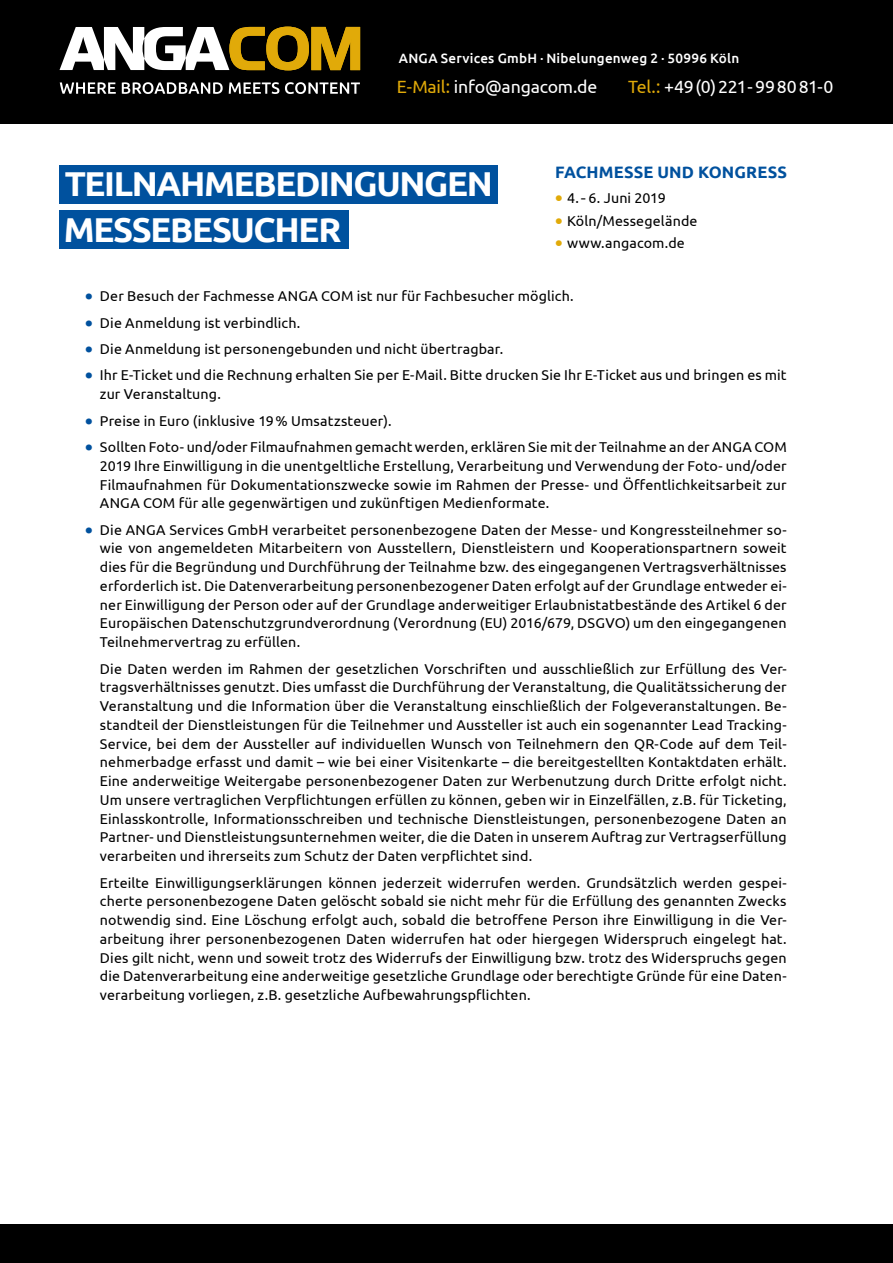
<style>
.page{position:relative;width:893px;height:1263px;background:#fff}
.page>*{position:absolute;margin:0;border:0;box-sizing:border-box;transform-origin:0 0}
.t1{font:700 34.5px "Ubuntu";letter-spacing:-.04em;color:#fff}
.t2{font:17.7px "Ubuntu";letter-spacing:-.01em;color:#fff}
.t3{font:700 16.5px "Ubuntu";letter-spacing:.005em;color:#00519e}
.t4{font:14.25px/18.8px "Ubuntu";letter-spacing:.01em;color:#000;text-align:justify}
.t5{font:500 13.5px "Ubuntu";letter-spacing:.015em;color:#fff}
.s1{color:#e1aa09}
.s2{font-size:22.8px;color:#e1aa09}
.s3{font-weight:700;font-size:21px;color:#00519e}
</style>
<div class="page">
<div style="left:0;top:0;width:893px;height:123px;background:#000"></div>
<svg style="left:60px;top:27px;width:300px;height:44px"></svg>
<svg style="left:60px;top:82px;width:56px;height:12px"></svg>
<svg style="left:122px;top:82px;width:101px;height:12px"></svg>
<svg style="left:229px;top:82px;width:50px;height:12px"></svg>
<svg style="left:285px;top:82px;width:75px;height:12px"></svg>
<div style="left:0;top:1225px;width:893px;height:38px;background:#000"></div>
<div style="left:60px;top:165px;width:438px;height:38px;background:#00519e"></div>
<div style="left:60px;top:210px;width:289px;height:38px;background:#00519e"></div>
<p class="t5" style="left:399px;top:50px;width:342px">ANGA Services GmbH · Nibelungenweg 2 · 50996 Köln</p>
<p class="t2" style="left:397px;top:76px;width:202px"><span class="s1">E-Mail:</span> info@angacom.de</p>
<p class="t2" style="left:628px;top:76px;width:207px"><span class="s1">Tel.:</span> +49(0)221- 998081-0</p>
<h1 class="t1" style="left:65px;top:163px;width:430px">TEILNAHMEBEDINGUNGEN</h1>
<h1 class="t1" style="left:64px;top:209px;width:279px">MESSEBESUCHER</h1>
<p class="t3" style="left:555px;top:162px;width:233px">FACHMESSE UND KONGRESS</p>
<p class="t4" style="left:555px;top:188px;width:112px"><span class="s2">•</span> 4.- 6. Juni 2019</p>
<p class="t4" style="left:555px;top:211px;width:144px"><span class="s2">•</span> Köln/Messegelände</p>
<p class="t4" style="left:555px;top:233px;width:131px"><span class="s2">•</span> www.angacom.de</p>
<p class="t4" style="left:85px;top:286px;width:490px"><span class="s3">•</span> Der Besuch der Fachmesse ANGA COM ist nur für Fachbesucher möglich.</p>
<p class="t4" style="left:85px;top:313px;width:217px"><span class="s3">•</span> Die Anmeldung ist verbindlich.</p>
<p class="t4" style="left:85px;top:339px;width:420px"><span class="s3">•</span> Die Anmeldung ist personengebunden und nicht übertragbar.</p>
<p class="t4" style="left:100px;top:366px;width:688px;text-indent:-15px"><span class="s3">•</span> Ihr E-Ticket und die Rechnung erhalten Sie per E-Mail. Bitte drucken Sie Ihr E-Ticket aus und bringen es mit zur Veranstaltung.</p>
<p class="t4" style="left:85px;top:411px;width:308px"><span class="s3">•</span> Preise in Euro (inklusive 19% Umsatzsteuer).</p>
<p class="t4" style="left:100px;top:437px;width:688px;text-indent:-15px"><span class="s3">•</span> Sollten Foto- und/oder Filmaufnahmen gemacht werden, erklären Sie mit der Teilnahme an der ANGA COM 2019 Ihre Einwilligung in die unentgeltliche Erstellung, Verarbeitung und Verwendung der Foto- und/oder Filmaufnahmen für Dokumentationszwecke sowie im Rahmen der Presse- und Öffentlichkeitsarbeit zur ANGA COM für alle gegenwärtigen und zukünftigen Medienformate.</p>
<p class="t4" style="left:100px;top:520px;width:688px;text-indent:-15px"><span class="s3">•</span> Die ANGA Services GmbH verarbeitet personenbezogene Daten der Messe- und Kongressteilnehmer so&shy;wie von angemeldeten Mitarbeitern von Ausstellern, Dienstleistern und Kooperationspartnern soweit dies für die Begründung und Durchführung der Teilnahme bzw. des eingegangenen Vertragsverhältnisses erforderlich ist. Die Datenverarbeitung personenbezogener Daten erfolgt auf der Grundlage entweder ei&shy;ner Einwilligung der Person oder auf der Grundlage anderweitiger Erlaubnistatbestände des Artikel 6 der Europäischen Datenschutzgrundverordnung (Verordnung (EU) 2016/679, DSGVO) um den eingegangenen Teilnehmervertrag zu erfüllen.</p>
<p class="t4" style="left:100px;top:659px;width:688px">Die Daten werden im Rahmen der gesetzlichen Vorschriften und ausschließlich zur Erfüllung des Ver&shy;tragsverhältnisses genutzt. Dies umfasst die Durchführung der Veranstaltung, die Qualitätssicherung der Veranstaltung und die Information über die Veranstaltung einschließlich der Folgeveranstaltungen. Be&shy;standteil der Dienstleistungen für die Teilnehmer und Aussteller ist auch ein sogenannter Lead Tracking-Service, bei dem der Aussteller auf individuellen Wunsch von Teilnehmern den QR-Code auf dem Teil&shy;nehmerbadge erfasst und damit – wie bei einer Visitenkarte – die bereitgestellten Kontaktdaten erhält.<br>Eine anderweitige Weitergabe personenbezogener Daten zur Werbenutzung durch Dritte erfolgt nicht.<br>Um unsere vertraglichen Verpflichtungen erfüllen zu können, geben wir in Einzelfällen, z.B. für Ticketing, Einlasskontrolle, Informationsschreiben und technische Dienstleistungen, personenbezogene Daten an Partner- und Dienstleistungsunternehmen weiter, die die Daten in unserem Auftrag zur Vertragserfüllung verarbeiten und ihrerseits zum Schutz der Daten verpflichtet sind.</p>
<p class="t4" style="left:100px;top:873px;width:688px">Erteilte Einwilligungserklärungen können jederzeit widerrufen werden. Grundsätzlich werden gespei&shy;cherte personenbezogene Daten gelöscht sobald sie nicht mehr für die Erfüllung des genannten Zwecks notwendig sind. Eine Löschung erfolgt auch, sobald die betroffene Person ihre Einwilligung in die Ver&shy;arbeitung ihrer personenbezogenen Daten widerrufen hat oder hiergegen Widerspruch eingelegt hat.<br>Dies gilt nicht, wenn und soweit trotz des Widerrufs der Einwilligung bzw. trotz des Widerspruchs gegen die Datenverarbeitung eine anderweitige gesetzliche Grundlage oder berechtigte Gründe für eine Daten&shy;verarbeitung vorliegen, z.B. gesetzliche Aufbewahrungspflichten.</p>
</div>
